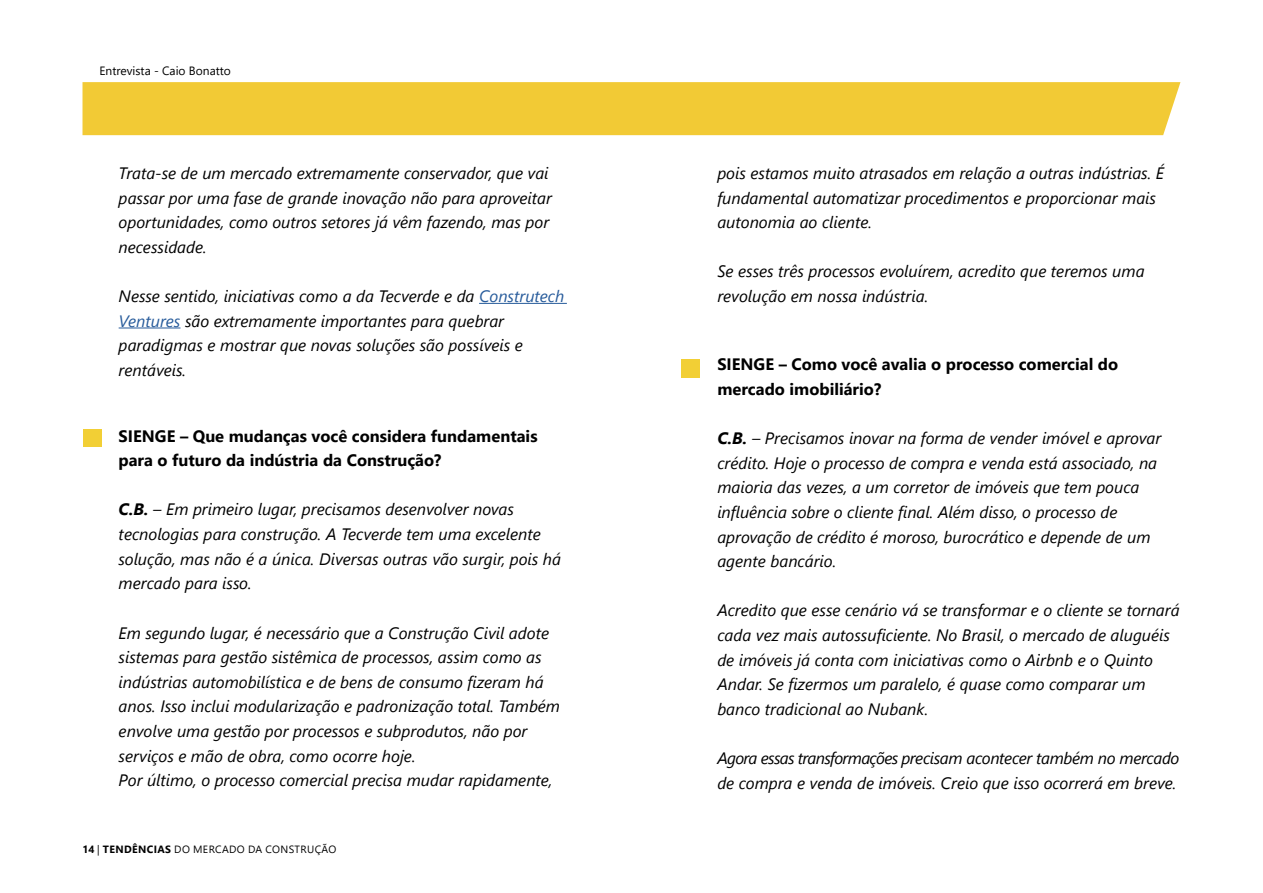
<style>
.page{position:relative;width:1263px;height:893px;background:#fff}
.page>*{position:absolute;margin:0;border:0;box-sizing:border-box;transform-origin:0 0}
.t1{font:italic 16.5px/24.6px "Segoe UI";color:#000}
.t2{font:700 16.5px/24.6px "Segoe UI";color:#000}
.t3{font:italic 16.5px/24.6px "Segoe UI";letter-spacing:-.02em;color:#000}
.t4{font:12px "Segoe UI";color:#000}
.t5{font:10.5px "Segoe UI";letter-spacing:.035em;color:#000}
.s1{color:#275b9b}
.s2{font-weight:700}
</style>
<div class="page">
<hr style="left:479px;top:303px;width:88px;height:1px;background:#275b9b">
<hr style="left:119px;top:327px;width:61px;height:1px;background:#275b9b">
<div style="left:82px;top:82px;width:1098px;height:53px;background:#f2ca35"></div>
<div style="left:83px;top:430px;width:19px;height:17px;background:#f2cf35"></div>
<div style="left:681px;top:359px;width:19px;height:19px;background:#f2cf35"></div>
<p class="t4" style="left:100px;top:59px;width:133px">Entrevista - Caio Bonatto</p>
<p class="t1" style="left:119px;top:159px;width:435px">Trata-se de um mercado extremamente conservador, que vai passar por uma fase de grande inovação não para aproveitar oportunidades, como outros setores já vêm fazendo, mas por necessidade.</p>
<p class="t1" style="left:119px;top:282px;width:447px">Nesse sentido, iniciativas como a da Tecverde e da <span class="s1">Construtech Ventures</span> são extremamente importantes para quebrar paradigmas e mostrar que novas soluções são possíveis e rentáveis.</p>
<p class="t2" style="left:119px;top:422px;width:420px">SIENGE – Que mudanças você considera fundamentais para o futuro da indústria da Construção?</p>
<p class="t1" style="left:119px;top:496px;width:444px"><span class="s2">C.B.</span> – Em primeiro lugar, precisamos desenvolver novas tecnologias para construção. A Tecverde tem uma excelente solução, mas não é a única. Diversas outras vão surgir, pois há mercado para isso.</p>
<p class="t1" style="left:119px;top:619px;width:443px">Em segundo lugar, é necessário que a Construção Civil adote sistemas para gestão sistêmica de processos, assim como as indústrias automobilística e de bens de consumo fizeram há anos. Isso inclui modularização e padronização total. Também envolve uma gestão por processos e subprodutos, não por serviços e mão de obra, como ocorre hoje.<br>Por último, o processo comercial precisa mudar rapidamente,</p>
<p class="t5" style="left:82px;top:839px;width:256px"><span class="s2">14</span> | <span class="s2">TENDÊNCIAS</span> DO MERCADO DA CONSTRUÇÃO</p>
<p class="t1" style="left:717px;top:159px;width:448px">pois estamos muito atrasados em relação a outras indústrias. É fundamental automatizar procedimentos e proporcionar mais autonomia ao cliente.</p>
<p class="t1" style="left:717px;top:258px;width:429px">Se esses três processos evoluírem, acredito que teremos uma revolução em nossa indústria.</p>
<p class="t2" style="left:717px;top:351px;width:402px">SIENGE – Como você avalia o processo comercial do mercado imobiliário?</p>
<p class="t1" style="left:717px;top:425px;width:445px"><span class="s2">C.B.</span> – Precisamos inovar na forma de vender imóvel e aprovar crédito. Hoje o processo de compra e venda está associado, na maioria das vezes, a um corretor de imóveis que tem pouca influência sobre o cliente final. Além disso, o processo de aprovação de crédito é moroso, burocrático e depende de um agente bancário.</p>
<p class="t1" style="left:717px;top:597px;width:464px">Acredito que esse cenário vá se transformar e o cliente se tornará cada vez mais autossuficiente. No Brasil, o mercado de aluguéis de imóveis já conta com iniciativas como o Airbnb e o Quinto Andar. Se fizermos um paralelo, é quase como comparar um banco tradicional ao Nubank.</p>
<p class="t3" style="left:717px;top:744px;width:464px">Agora essas transformações precisam acontecer também no mercado de compra e venda de imóveis. Creio que isso ocorrerá em breve.</p>
</div>
